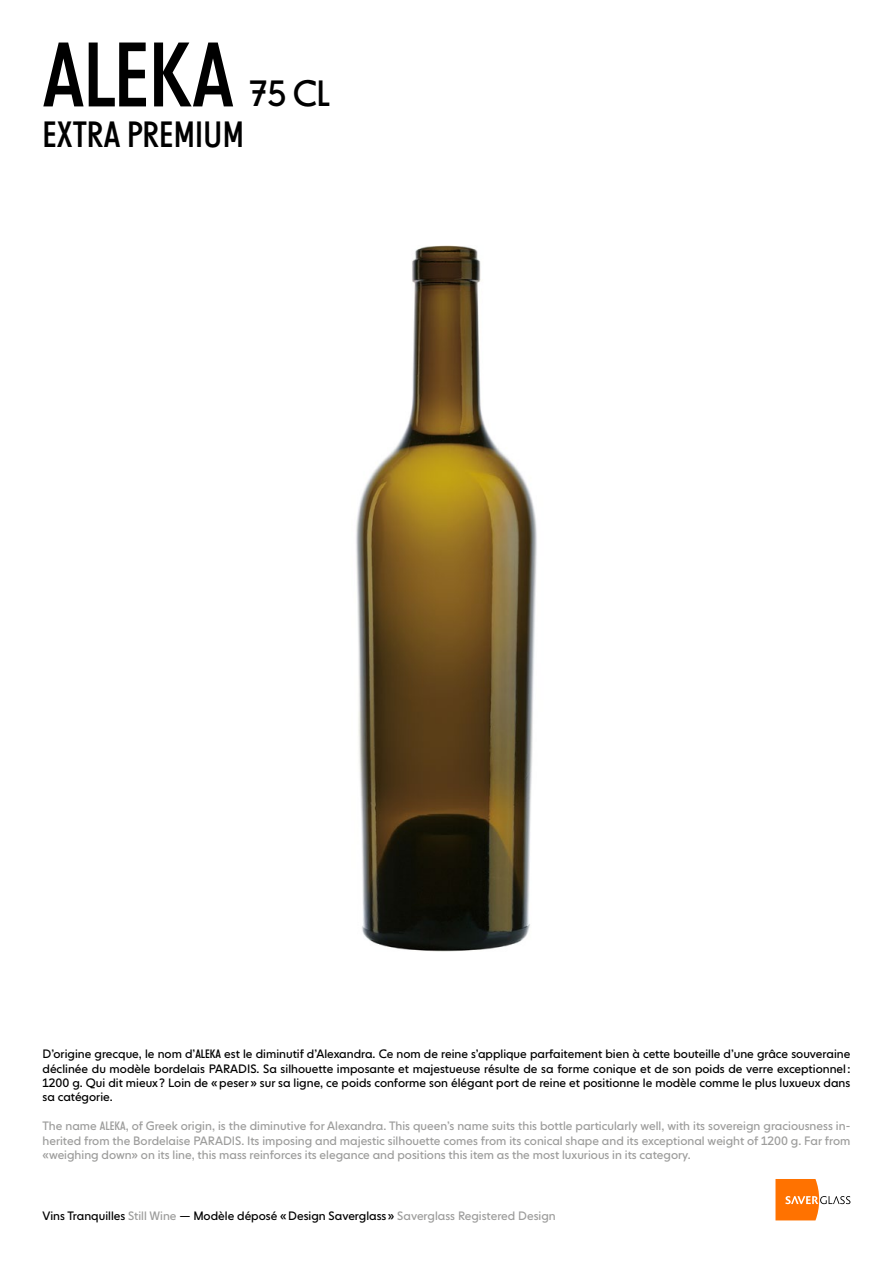
<style>
.page{position:relative;width:893px;height:1263px;background:#fff}
.page>*{position:absolute;margin:0;border:0;box-sizing:border-box;transform-origin:0 0}
.t1{font:90px "NEXT Poster";letter-spacing:-.01em;color:#000}
.t2{font:36px "NEXT Poster";letter-spacing:.01em;color:#000}
.t3{font:12px/14.4px "NEXT Book";color:#000;text-align:justify}
.t4{font:12px/14.4px "NEXT Book";color:#9d9d9c;text-align:justify}
.s1{font-family:"NEXT Poster"}
.s2{color:#9d9d9c}
</style>
<div class="page">
<svg style="left:775px;top:1179px;width:75px;height:41px"></svg>
<img style="left:356px;top:245px;width:181px;height:706px">
<h1 class="t1" style="left:43px;top:21px;width:193px">ALEKA</h1>
<h2 class="t2" style="left:43px;top:113px;width:203px">EXTRA PREMIUM</h2>
<h2 class="t2" style="left:250px;top:72px;width:82px">75 CL</h2>
<p class="t3" style="left:43px;top:1047px;width:809px">D’origine grecque, le nom d’<span class="s1">ALEKA</span> est le diminutif d’Alexandra. Ce nom de reine s’applique parfaitement bien à cette bouteille d’une grâce souveraine déclinée du modèle bordelais PARADIS. Sa silhouette imposante et majestueuse résulte de sa forme conique et de son poids de verre exceptionnel :<br>1200 g. Qui dit mieux ? Loin de « peser » sur sa ligne, ce poids conforme son élégant port de reine et positionne le modèle comme le plus luxueux dans sa catégorie.</p>
<p class="t4" style="left:43px;top:1119px;width:809px">The name <span class="s1">ALEKA</span>, of Greek origin, is the diminutive for Alexandra. This queen’s name suits this bottle particularly well, with its sovereign graciousness in&shy;herited from the Bordelaise PARADIS. Its imposing and majestic silhouette comes from its conical shape and its exceptional weight of 1200 g. Far from «weighing down» on its line, this mass reinforces its elegance and positions this item as the most luxurious in its category.</p>
<p class="t3" style="left:43px;top:1209px;width:515px">Vins Tranquilles <span class="s2">Still Wine</span> — Modèle déposé « Design Saverglass » <span class="s2">Saverglass Registered Design</span></p>
</div>
